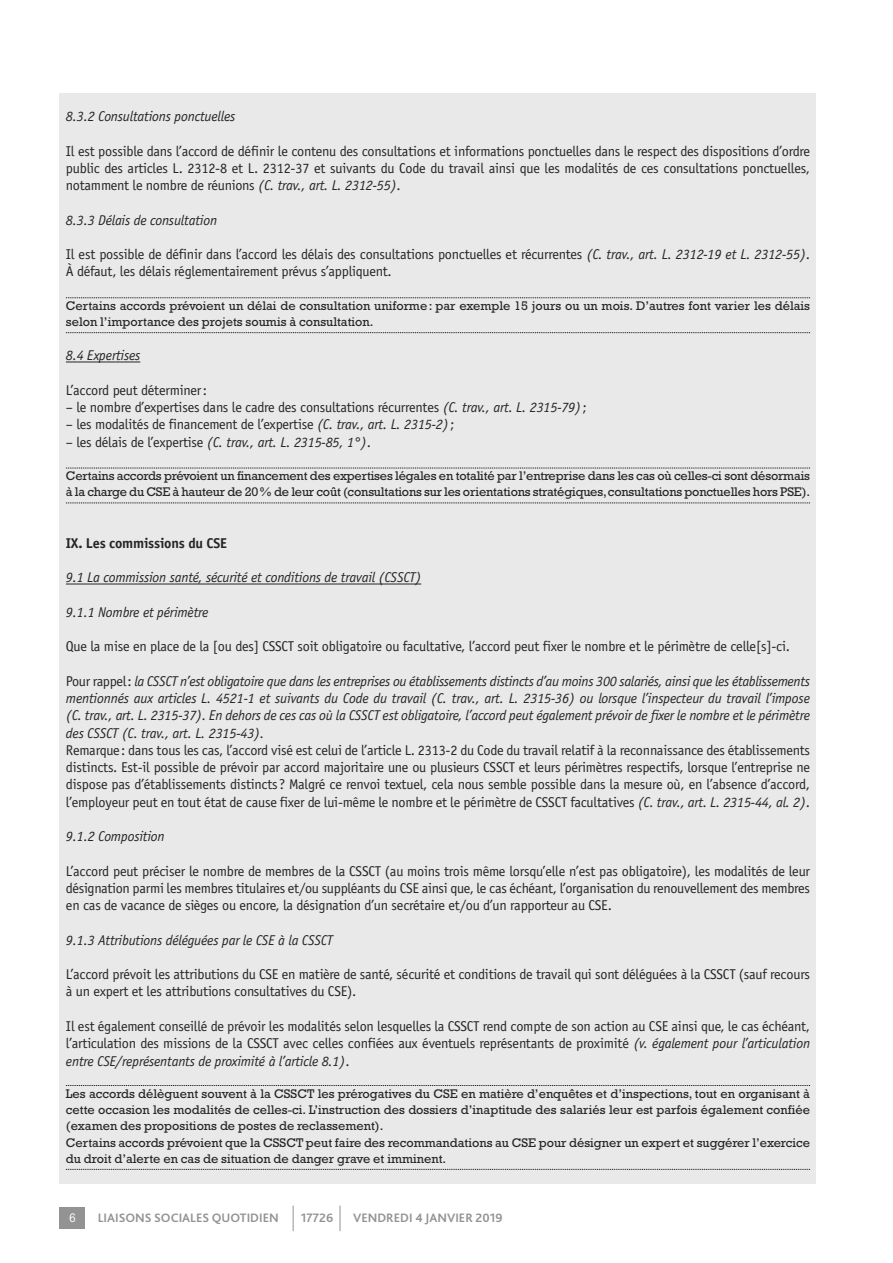
<style>
.page{position:relative;width:893px;height:1263px;background:#fff}
.page>*{position:absolute;margin:0;border:0;box-sizing:border-box;transform-origin:0 0}
.t1{font:14.25px/17.2px "Officina Sans Std";letter-spacing:-.015em;color:#272627;text-align:justify}
.t2{font:italic 14.25px/17.2px "Officina Sans Std";letter-spacing:-.015em;color:#272627;text-align:justify}
.t3{font:700 14.25px "Officina Sans Std";letter-spacing:-.015em;color:#272627}
.t4{font:12.75px/16.2px "Rockwell Std";color:#272627}
.t5{font:700 12.75px "Bliss 2";color:#939393}
.t6{font:condensed 12.75px "ITC Franklin Gothic Std";color:#fff}
.s1{font-style:italic}
.s2{font-style:normal}
</style>
<div class="page">
<div style="left:60px;top:1208px;width:25px;height:21px;background:#939393"></div>
<svg style="left:293px;top:1205px;width:1px;height:26px"></svg>
<svg style="left:340px;top:1205px;width:1px;height:26px"></svg>
<div style="left:60px;top:94px;width:756px;height:1090px;background:#e9e9e9"></div>
<svg style="left:66px;top:297px;width:744px;height:1px"></svg>
<svg style="left:66px;top:332px;width:744px;height:1px"></svg>
<hr style="left:66px;top:362px;width:74px;height:1px;background:#272627">
<svg style="left:66px;top:468px;width:744px;height:1px"></svg>
<svg style="left:66px;top:503px;width:744px;height:1px"></svg>
<hr style="left:66px;top:584px;width:355px;height:1px;background:#272627">
<svg style="left:66px;top:1085px;width:744px;height:1px"></svg>
<svg style="left:66px;top:1169px;width:744px;height:1px"></svg>
<p class="t2" style="left:66px;top:109px;width:171px">8.3.2 Consultations ponctuelles</p>
<p class="t1" style="left:66px;top:143px;width:746px">Il est possible dans l’accord de définir le contenu des consultations et informations ponctuelles dans le respect des dispositions d’ordre public des articles L. 2312-8 et L. 2312-37 et suivants du Code du travail ainsi que les modalités de ces consultations ponctuelles, notamment le nombre de réunions <span class="s1">(C. trav., art. L. 2312-55)</span>.</p>
<p class="t2" style="left:66px;top:212px;width:153px">8.3.3 Délais de consultation</p>
<p class="t1" style="left:66px;top:247px;width:746px">Il est possible de définir dans l’accord les délais des consultations ponctuelles et récurrentes <span class="s1">(C. trav., art. L. 2312-19 et L. 2312-55)</span>.<br>À défaut, les délais réglementairement prévus s’appliquent.</p>
<p class="t4" style="left:66px;top:299px;width:746px">Certains accords prévoient un délai de consultation uniforme: par exemple 15 jours ou un mois. D’autres font varier les délais selon l’importance des projets soumis à consultation.</p>
<p class="t2" style="left:66px;top:348px;width:76px">8.4 Expertises</p>
<p class="t1" style="left:66px;top:383px;width:143px">L’accord peut déterminer:</p>
<p class="t1" style="left:66px;top:400px;width:522px">– le nombre d’expertises dans le cadre des consultations récurrentes <span class="s1">(C. trav., art. L. 2315-79)</span>;</p>
<p class="t1" style="left:66px;top:417px;width:390px">– les modalités de financement de l’expertise <span class="s1">(C. trav., art. L. 2315-2)</span>;</p>
<p class="t2" style="left:66px;top:434px;width:307px"><span class="s2">– les délais de l’expertise</span> (C. trav., art. L. 2315-85, 1°)<span class="s2">.</span></p>
<p class="t4" style="left:66px;top:469px;width:746px">Certains accords prévoient un financement des expertises légales en totalité par l’entreprise dans les cas où celles-ci sont désormais à la charge du CSE à hauteur de 20% de leur coût (consultations sur les orientations stratégiques,consultations ponctuelles hors PSE).</p>
<p class="t3" style="left:66px;top:538px;width:163px">IX. Les commissions du CSE</p>
<p class="t2" style="left:66px;top:570px;width:357px">9.1 La commission santé, sécurité et conditions de travail (CSSCT)</p>
<p class="t2" style="left:66px;top:605px;width:144px">9.1.1 Nombre et périmètre</p>
<p class="t1" style="left:66px;top:639px;width:726px">Que la mise en place de la [ou des] CSSCT soit obligatoire ou facultative, l’accord peut fixer le nombre et le périmètre de celle[s]-ci.</p>
<p class="t2" style="left:66px;top:674px;width:746px"><span class="s2">Pour rappel:</span> la CSSCT n’est obligatoire que dans les entreprises ou établissements distincts d’au moins 300 salariés, ainsi que les établissements mentionnés aux articles L. 4521-1 et suivants du Code du travail (C. trav., art. L. 2315-36) ou lorsque l’inspecteur du travail l’impose (C. trav., art. L. 2315-37). En dehors de ces cas où la CSSCT est obligatoire, l’accord peut également prévoir de fixer le nombre et le périmètre des CSSCT (C. trav., art. L. 2315-43).</p>
<p class="t1" style="left:66px;top:743px;width:746px">Remarque: dans tous les cas, l’accord visé est celui de l’article L. 2313-2 du Code du travail relatif à la reconnaissance des établissements distincts. Est-il possible de prévoir par accord majoritaire une ou plusieurs CSSCT et leurs périmètres respectifs, lorsque l’entreprise ne dispose pas d’établissements distincts? Malgré ce renvoi textuel, cela nous semble possible dans la mesure où, en l’absence d’accord, l’employeur peut en tout état de cause fixer de lui-même le nombre et le périmètre de CSSCT facultatives <span class="s1">(C. trav., art. L. 2315-44, al. 2)</span>.</p>
<p class="t2" style="left:66px;top:829px;width:100px">9.1.2 Composition</p>
<p class="t1" style="left:66px;top:863px;width:746px">L’accord peut préciser le nombre de membres de la CSSCT (au moins trois même lorsqu’elle n’est pas obligatoire), les modalités de leur désignation parmi les membres titulaires et/ou suppléants du CSE ainsi que, le cas échéant, l’organisation du renouvellement des membres en cas de vacance de sièges ou encore, la désignation d’un secrétaire et/ou d’un rapporteur au CSE.</p>
<p class="t2" style="left:66px;top:932px;width:269px">9.1.3 Attributions déléguées par le CSE à la CSSCT</p>
<p class="t1" style="left:66px;top:967px;width:746px">L’accord prévoit les attributions du CSE en matière de santé, sécurité et conditions de travail qui sont déléguées à la CSSCT (sauf recours à un expert et les attributions consultatives du CSE).</p>
<p class="t1" style="left:66px;top:1019px;width:746px">Il est également conseillé de prévoir les modalités selon lesquelles la CSSCT rend compte de son action au CSE ainsi que, le cas échéant, l’articulation des missions de la CSSCT avec celles confiées aux éventuels représentants de proximité <span class="s1">(v. également pour l’articulation entre CSE/représentants de proximité à l’article 8.1)</span>.</p>
<p class="t4" style="left:66px;top:1087px;width:746px">Les accords délèguent souvent à la CSSCT les prérogatives du CSE en matière d’enquêtes et d’inspections, tout en organisant à cette occasion les modalités de celles-ci. L’instruction des dossiers d’inaptitude des salariés leur est parfois également confiée (examen des propositions de postes de reclassement).<br>Certains accords prévoient que la CSSCT peut faire des recommandations au CSE pour désigner un expert et suggérer l’exercice du droit d’alerte en cas de situation de danger grave et imminent.</p>
<p class="t6" style="left:69px;top:1213px;width:8px">6</p>
<p class="t5" style="left:98px;top:1213px;width:182px">LIAISONS SOCIALES QUOTIDIEN</p>
<p class="t5" style="left:301px;top:1213px;width:34px">17726</p>
<p class="t5" style="left:353px;top:1213px;width:151px">VENDREDI 4 JANVIER 2019</p>
</div>
